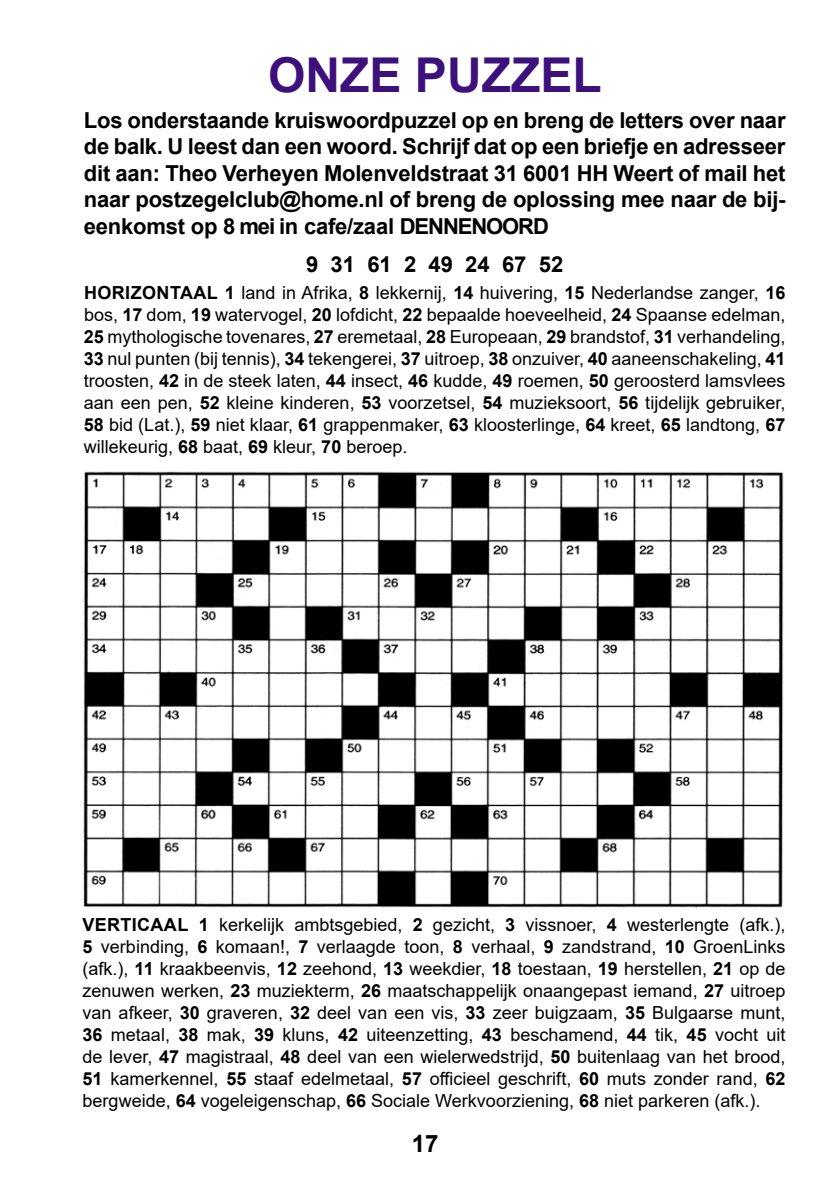
<style>
.page{position:relative;width:840px;height:1191px;background:#fff}
.page>*{position:absolute;margin:0;border:0;box-sizing:border-box;transform-origin:0 0}
.t1{font:700 48px "Arial";color:#3d107b}
.t2{font:700 24px "Arial";color:#000}
.t3{font:700 22px/26.4px "Arial";letter-spacing:-.01em;color:#000;text-align:justify}
.t4{font:18px/22px "Arial";color:#000;text-align:justify}
.s1{font-weight:700}
</style>
<div class="page">
<img style="left:83px;top:471px;width:701px;height:436px">
<h1 class="t1" style="left:268px;top:41px;width:335px">ONZE PUZZEL</h1>
<p class="t3" style="left:84px;top:107px;width:702px">Los onderstaande kruiswoordpuzzel op en breng de letters over naar de balk. U leest dan een woord. Schrijf dat op een briefje en adresseer dit aan: Theo Verheyen Molenveldstraat 31 6001 HH Weert of mail het naar postzegelclub@home.nl of breng de oplossing mee naar de bij&shy;eenkomst op 8 mei in cafe/zaal DENNENOORD</p>
<p class="t3" style="left:306px;top:251px;width:258px">9 31 61 2 49 24 67 52</p>
<p class="t4" style="left:84px;top:282px;width:702px"><span class="s1">HORIZONTAAL 1</span> land in Afrika, <span class="s1">8</span> lekkernij, <span class="s1">14</span> huivering, <span class="s1">15</span> Nederlandse zanger, <span class="s1">16 </span>bos, <span class="s1">17</span> dom, <span class="s1">19</span> watervogel, <span class="s1">20</span> lofdicht, <span class="s1">22</span> bepaalde hoeveelheid, <span class="s1">24</span> Spaanse edelman, <span class="s1">25</span> mythologische tovenares, <span class="s1">27</span> eremetaal, <span class="s1">28</span> Europeaan, <span class="s1">29</span> brandstof, <span class="s1">31</span> verhandeling, <span class="s1">33</span> nul punten (bij tennis), <span class="s1">34</span> tekengerei, <span class="s1">37</span> uitroep, <span class="s1">38</span> onzuiver, <span class="s1">40</span> aaneenschakeling, <span class="s1">41 </span>troosten, <span class="s1">42</span> in de steek laten, <span class="s1">44</span> insect, <span class="s1">46</span> kudde, <span class="s1">49</span> roemen, <span class="s1">50</span> geroosterd lamsvlees aan een pen, <span class="s1">52</span> kleine kinderen, <span class="s1">53</span> voorzetsel, <span class="s1">54</span> muzieksoort, <span class="s1">56</span> tijdelijk gebruiker, <span class="s1">58</span> bid (Lat.), <span class="s1">59</span> niet klaar, <span class="s1">61</span> grappenmaker, <span class="s1">63</span> kloosterlinge, <span class="s1">64</span> kreet, <span class="s1">65</span> landtong, <span class="s1">67 </span>willekeurig, <span class="s1">68</span> baat, <span class="s1">69</span> kleur, <span class="s1">70</span> beroep.</p>
<p class="t4" style="left:82px;top:913px;width:704px"><span class="s1">VERTICAAL 1</span> kerkelijk ambtsgebied, <span class="s1">2</span> gezicht, <span class="s1">3</span> vissnoer, <span class="s1">4</span> westerlengte (afk.), <span class="s1">5</span> verbinding, <span class="s1">6</span> komaan!, <span class="s1">7</span> verlaagde toon, <span class="s1">8</span> verhaal, <span class="s1">9</span> zandstrand, <span class="s1">10</span> GroenLinks (afk.), <span class="s1">11</span> kraakbeenvis, <span class="s1">12</span> zeehond, <span class="s1">13</span> weekdier, <span class="s1">18</span> toestaan, <span class="s1">19</span> herstellen, <span class="s1">21</span> op de zenuwen werken, <span class="s1">23</span> muziekterm, <span class="s1">26</span> maatschappelijk onaangepast iemand, <span class="s1">27</span> uitroep van afkeer, <span class="s1">30</span> graveren, <span class="s1">32</span> deel van een vis, <span class="s1">33</span> zeer buigzaam, <span class="s1">35</span> Bulgaarse munt, <span class="s1">36</span> metaal, <span class="s1">38</span> mak, <span class="s1">39</span> kluns, <span class="s1">42</span> uiteenzetting, <span class="s1">43</span> beschamend, <span class="s1">44</span> tik, <span class="s1">45</span> vocht uit de lever, <span class="s1">47</span> magistraal, <span class="s1">48</span> deel van een wielerwedstrijd, <span class="s1">50</span> buitenlaag van het brood, <span class="s1">51</span> kamerkennel, <span class="s1">55</span> staaf edelmetaal, <span class="s1">57</span> officieel geschrift, <span class="s1">60</span> muts zonder rand, <span class="s1">62 </span>bergweide, <span class="s1">64</span> vogeleigenschap, <span class="s1">66</span> Sociale Werkvoorziening, <span class="s1">68</span> niet parkeren (afk.).</p>
<h2 class="t2" style="left:411px;top:1126px;width:28px">17</h2>
</div>
